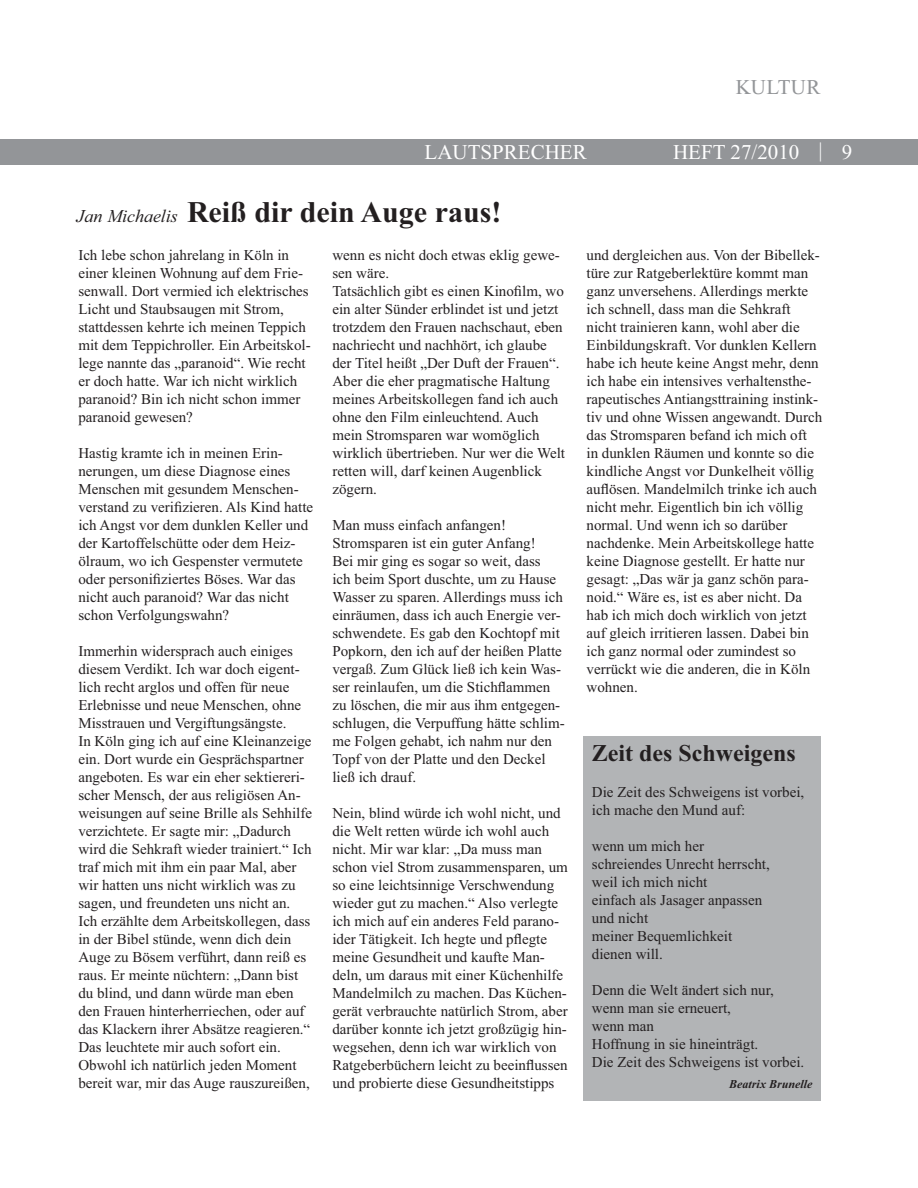
<style>
.page{position:relative;width:918px;height:1188px;background:#fff}
.page>*{position:absolute;margin:0;border:0;box-sizing:border-box;transform-origin:0 0}
.t1{font:700 30px "Times New Roman";color:#231f20}
.t2{font:700 24px "Times New Roman";color:#231f20}
.t3{font:21px "Times New Roman";color:#fff}
.t4{font:21px "Times New Roman";letter-spacing:.02em;color:#939598}
.t5{font:15px/18px "Times New Roman";color:#231f20}
.t6{font:italic 700 12px "Times New Roman";color:#231f20}
.s1{font-weight:400;font-style:italic;font-size:18px}
</style>
<div class="page">
<div style="left:0;top:139px;width:918px;height:26px;background:#939598"></div>
<div style="left:583px;top:736px;width:238px;height:364px;background:#b2b4b6"></div>
<h3 class="t4" style="left:736px;top:79px;width:86px">KULTUR</h3>
<h3 class="t3" style="left:425px;top:144px;width:164px">LAUTSPRECHER</h3>
<h3 class="t3" style="left:673px;top:144px;width:181px">HEFT 27/2010 | 9</h3>
<h1 class="t1" style="left:77px;top:202px;width:426px"><span class="s1">Jan Michaelis</span> Reiß dir dein Auge raus!</h1>
<p class="t5" style="left:78px;top:248px;width:234px">Ich lebe schon jahrelang in Köln in einer kleinen Wohnung auf dem Frie&shy;senwall. Dort vermied ich elektrisches Licht und Staubsaugen mit Strom, stattdessen kehrte ich meinen Teppich mit dem Teppichroller. Ein Arbeitskol&shy;lege nannte das „paranoid“. Wie recht er doch hatte. War ich nicht wirklich paranoid? Bin ich nicht schon immer paranoid gewesen?</p>
<p class="t5" style="left:78px;top:446px;width:236px">Hastig kramte ich in meinen Erin&shy;nerungen, um diese Diagnose eines Menschen mit gesundem Menschen&shy;verstand zu verifizieren. Als Kind hatte ich Angst vor dem dunklen Keller und der Kartoffelschütte oder dem Heiz&shy;ölraum, wo ich Gespenster vermutete oder personifiziertes Böses. War das nicht auch paranoid? War das nicht schon Verfolgungswahn?</p>
<p class="t5" style="left:78px;top:644px;width:235px">Immerhin widersprach auch einiges diesem Verdikt. Ich war doch eigent&shy;lich recht arglos und offen für neue Erlebnisse und neue Menschen, ohne Misstrauen und Vergiftungsängste.<br>In Köln ging ich auf eine Kleinanzeige ein. Dort wurde ein Gesprächspartner angeboten. Es war ein eher sektiereri&shy;scher Mensch, der aus religiösen An&shy;weisungen auf seine Brille als Sehhilfe verzichtete. Er sagte mir: „Dadurch wird die Sehkraft wieder trainiert.“ Ich traf mich mit ihm ein paar Mal, aber wir hatten uns nicht wirklich was zu sagen, und freundeten uns nicht an.<br>Ich erzählte dem Arbeitskollegen, dass in der Bibel stünde, wenn dich dein Auge zu Bösem verführt, dann reiß es raus. Er meinte nüchtern: „Dann bist du blind, und dann würde man eben den Frauen hinterherriechen, oder auf das Klackern ihrer Absätze reagieren.“ Das leuchtete mir auch sofort ein.<br>Obwohl ich natürlich jeden Moment bereit war, mir das Auge rauszureißen,</p>
<p class="t5" style="left:332px;top:248px;width:234px">wenn es nicht doch etwas eklig gewe&shy;sen wäre.<br>Tatsächlich gibt es einen Kinofilm, wo ein alter Sünder erblindet ist und jetzt trotzdem den Frauen nachschaut, eben nachriecht und nachhört, ich glaube der Titel heißt „Der Duft der Frauen“.<br>Aber die eher pragmatische Haltung meines Arbeitskollegen fand ich auch ohne den Film einleuchtend. Auch mein Stromsparen war womöglich wirklich übertrieben. Nur wer die Welt retten will, darf keinen Augenblick zögern.</p>
<p class="t5" style="left:332px;top:518px;width:234px">Man muss einfach anfangen!<br>Stromsparen ist ein guter Anfang!<br>Bei mir ging es sogar so weit, dass<br>ich beim Sport duschte, um zu Hause Wasser zu sparen. Allerdings muss ich einräumen, dass ich auch Energie ver&shy;schwendete. Es gab den Kochtopf mit Popkorn, den ich auf der heißen Platte vergaß. Zum Glück ließ ich kein Was&shy;ser reinlaufen, um die Stichflammen zu löschen, die mir aus ihm entgegen&shy;schlugen, die Verpuffung hätte schlim&shy;me Folgen gehabt, ich nahm nur den Topf von der Platte und den Deckel ließ ich drauf.</p>
<p class="t5" style="left:332px;top:806px;width:237px">Nein, blind würde ich wohl nicht, und die Welt retten würde ich wohl auch nicht. Mir war klar: „Da muss man schon viel Strom zusammensparen, um so eine leichtsinnige Verschwendung wieder gut zu machen.“ Also verlegte ich mich auf ein anderes Feld parano&shy;ider Tätigkeit. Ich hegte und pflegte meine Gesundheit und kaufte Man&shy;deln, um daraus mit einer Küchenhilfe Mandelmilch zu machen. Das Küchen&shy;gerät verbrauchte natürlich Strom, aber darüber konnte ich jetzt großzügig hin&shy;wegsehen, denn ich war wirklich von Ratgeberbüchern leicht zu beeinflussen und probierte diese Gesundheitstipps</p>
<p class="t5" style="left:587px;top:248px;width:237px">und dergleichen aus. Von der Bibellek&shy;türe zur Ratgeberlektüre kommt man ganz unversehens. Allerdings merkte ich schnell, dass man die Sehkraft nicht trainieren kann, wohl aber die Einbildungskraft. Vor dunklen Kellern habe ich heute keine Angst mehr, denn ich habe ein intensives verhaltensthe&shy;rapeutisches Antiangsttraining instink&shy;tiv und ohne Wissen angewandt. Durch das Stromsparen befand ich mich oft in dunklen Räumen und konnte so die kindliche Angst vor Dunkelheit völlig auflösen. Mandelmilch trinke ich auch nicht mehr. Eigentlich bin ich völlig normal. Und wenn ich so darüber nachdenke. Mein Arbeitskollege hatte keine Diagnose gestellt. Er hatte nur gesagt: „Das wär ja ganz schön para&shy;noid.“ Wäre es, ist es aber nicht. Da hab ich mich doch wirklich von jetzt auf gleich irritieren lassen. Dabei bin ich ganz normal oder zumindest so verrückt wie die anderen, die in Köln wohnen.</p>
<h2 class="t2" style="left:592px;top:745px;width:205px">Zeit des Schweigens</h2>
<p class="t5" style="left:592px;top:784px;width:214px">Die Zeit des Schweigens ist vorbei, ich mache den Mund auf:</p>
<p class="t5" style="left:592px;top:838px;width:179px">wenn um mich her schreiendes Unrecht herrscht, weil ich mich nicht<br>einfach als Jasager anpassen und nicht<br>meiner Bequemlichkeit dienen will.</p>
<p class="t5" style="left:592px;top:982px;width:214px">Denn die Welt ändert sich nur, wenn man sie erneuert,<br>wenn man<br>Hoffnung in sie hineinträgt.<br>Die Zeit des Schweigens ist vorbei.</p>
<p class="t6" style="left:729px;top:1080px;width:85px">Beatrix Brunelle</p>
</div>
